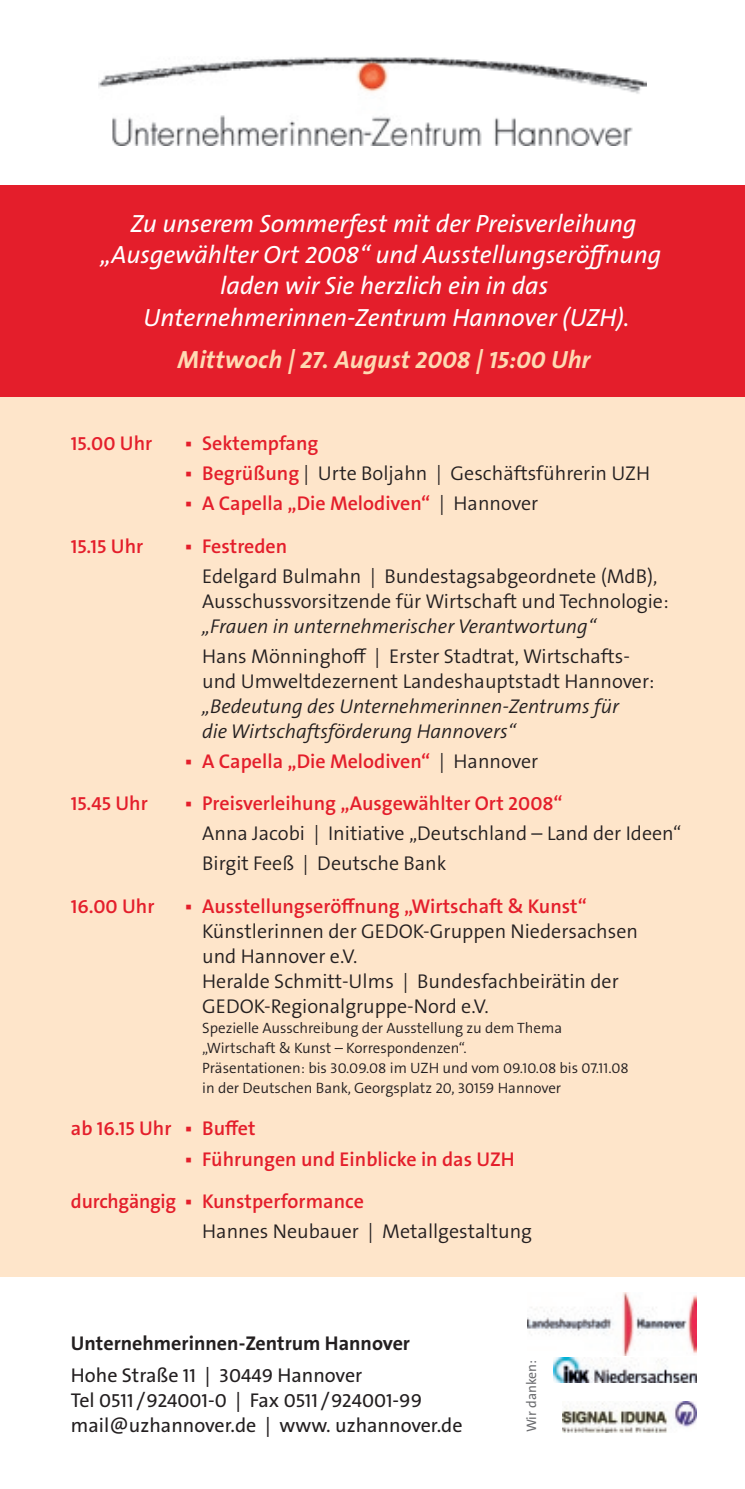
<style>
.page{position:relative;width:745px;height:1489px;background:#fff}
.page>*{position:absolute;margin:0;border:0;box-sizing:border-box;transform-origin:0 0}
.t1{font:25px/31.2px "The Sans W5 Plain IT";color:#fff;text-align:center}
.t2{font:25px "The Sans W7 Bld IT";letter-spacing:.005em;color:#fedab3}
.t3{font:20px/25px "The Sans W4 Se Lig";color:#231f20}
.t4{font:20px/42.5px "The Sans W6 Se Bld";color:#e41e2b}
.t5{font:20px/25px "The Sans W4 Se Lig IT";color:#231f20}
.t6{font:20px/25px "The Sans W5 Plain";color:#231f20}
.t7{font:20px "The Sans W7 Bld";color:#231f20}
.t8{font:15px/20px "The Sans W4 Se Lig";color:#231f20}
.t9{font:13.75px "The Sans W5 Plain";color:#6c6d70}
.s1{font-family:"The Sans W6 Se Bld";color:#e41e2b}
.s2{font-family:"The Sans W4 Se Lig";color:#231f20}
</style>
<div class="page">
<div style="left:0;top:184px;width:744px;height:213px;background:#e41e2b"></div>
<div style="left:0;top:397px;width:744px;height:879px;background:#fee5ca"></div>
<img style="left:98px;top:57px;width:548px;height:88px">
<img style="left:527px;top:1292px;width:168px;height:62px">
<img style="left:562px;top:1401px;width:133px;height:30px">
<img style="left:553px;top:1357px;width:142px;height:25px">
<p class="t1" style="left:101px;top:208px;width:561px">Zu unserem Sommerfest mit der Preisverleihung „Ausgewählter Ort 2008“ und Ausstellungseröffnung laden wir Sie herzlich ein in das Unternehmerinnen-Zentrum Hannover (UZH).</p>
<p class="t2" style="left:177px;top:344px;width:414px">Mittwoch | 27. August 2008 | 15:00 Uhr</p>
<p class="t4" style="left:71px;top:422px;width:83px">15.00 Uhr</p>
<p class="t4" style="left:184px;top:422px;width:135px">▪ Sektempfang</p>
<p class="t3" style="left:184px;top:461px;width:467px"><span class="s1">▪ Begrüßung</span> | Urte Boljahn | Geschäftsführerin UZH</p>
<p class="t4" style="left:184px;top:482px;width:355px">▪ A Capella „Die Melodiven“ <span class="s2">| Hannover</span></p>
<p class="t4" style="left:71px;top:525px;width:74px">15.15 Uhr</p>
<p class="t4" style="left:184px;top:525px;width:104px">▪ Festreden</p>
<p class="t3" style="left:202px;top:563px;width:467px">Edelgard Bulmahn | Bundestagsabgeordnete (MdB),<br>Ausschussvorsitzende für Wirtschaft und Technologie:</p>
<p class="t5" style="left:202px;top:614px;width:395px">„Frauen in unternehmerischer Verantwortung“</p>
<p class="t3" style="left:202px;top:643px;width:453px">Hans Mönninghoff | Erster Stadtrat, Wirtschafts&shy;und Umweltdezernent Landeshauptstadt Hannover:</p>
<p class="t5" style="left:202px;top:694px;width:418px">„Bedeutung des Unternehmerinnen-Zentrums für die Wirtschaftsförderung Hannovers“</p>
<p class="t4" style="left:184px;top:740px;width:355px">▪ A Capella „Die Melodiven“ <span class="s2">| Hannover</span></p>
<p class="t4" style="left:71px;top:782px;width:78px">15.45 Uhr</p>
<p class="t4" style="left:184px;top:782px;width:379px">▪ Preisverleihung „Ausgewählter Ort 2008“</p>
<p class="t3" style="left:202px;top:818px;width:480px;line-height:30px">Anna Jacobi | Initiative „Deutschland – Land der Ideen“<br>Birgit Feeß | Deutsche Bank</p>
<p class="t4" style="left:71px;top:885px;width:85px">16.00 Uhr</p>
<p class="t4" style="left:184px;top:885px;width:403px">▪ Ausstellungseröffnung „Wirtschaft &amp; Kunst“</p>
<p class="t3" style="left:202px;top:918px;width:437px">Künstlerinnen der GEDOK-Gruppen Niedersachsen und Hannover e.V.<br>Heralde Schmitt-Ulms | Bundesfachbeirätin der GEDOK-Regionalgruppe-Nord e.V.</p>
<p class="t8" style="left:202px;top:1017px;width:428px">Spezielle Ausschreibung der Ausstellung zu dem Thema „Wirtschaft &amp; Kunst – Korrespondenzen“.<br>Präsentationen: bis 30.09.08 im UZH und vom 09.10.08 bis 07.11.08 in der Deutschen Bank, Georgsplatz 20, 30159 Hannover</p>
<p class="t4" style="left:71px;top:1107px;width:186px">ab 16.15 Uhr ▪ Buffet</p>
<p class="t4" style="left:71px;top:1137px;width:445px;text-indent:113px">▪ Führungen und Einblicke in das UZH durchgängig ▪ Kunstperformance</p>
<p class="t3" style="left:202px;top:1218px;width:331px">Hannes Neubauer | Metallgestaltung</p>
<p class="t7" style="left:71px;top:1330px;width:340px">Unternehmerinnen-Zentrum Hannover</p>
<p class="t6" style="left:71px;top:1362px;width:393px">Hohe Straße 11 | 30449 Hannover<br>Tel 0511 / 924001-0 | Fax 0511 / 924001-99 mail@uzhannover.de | www. uzhannover.de</p>
<p class="t9" style="left:522px;top:1431px;width:74px;rotate:-90deg">Wir danken:</p>
</div>
